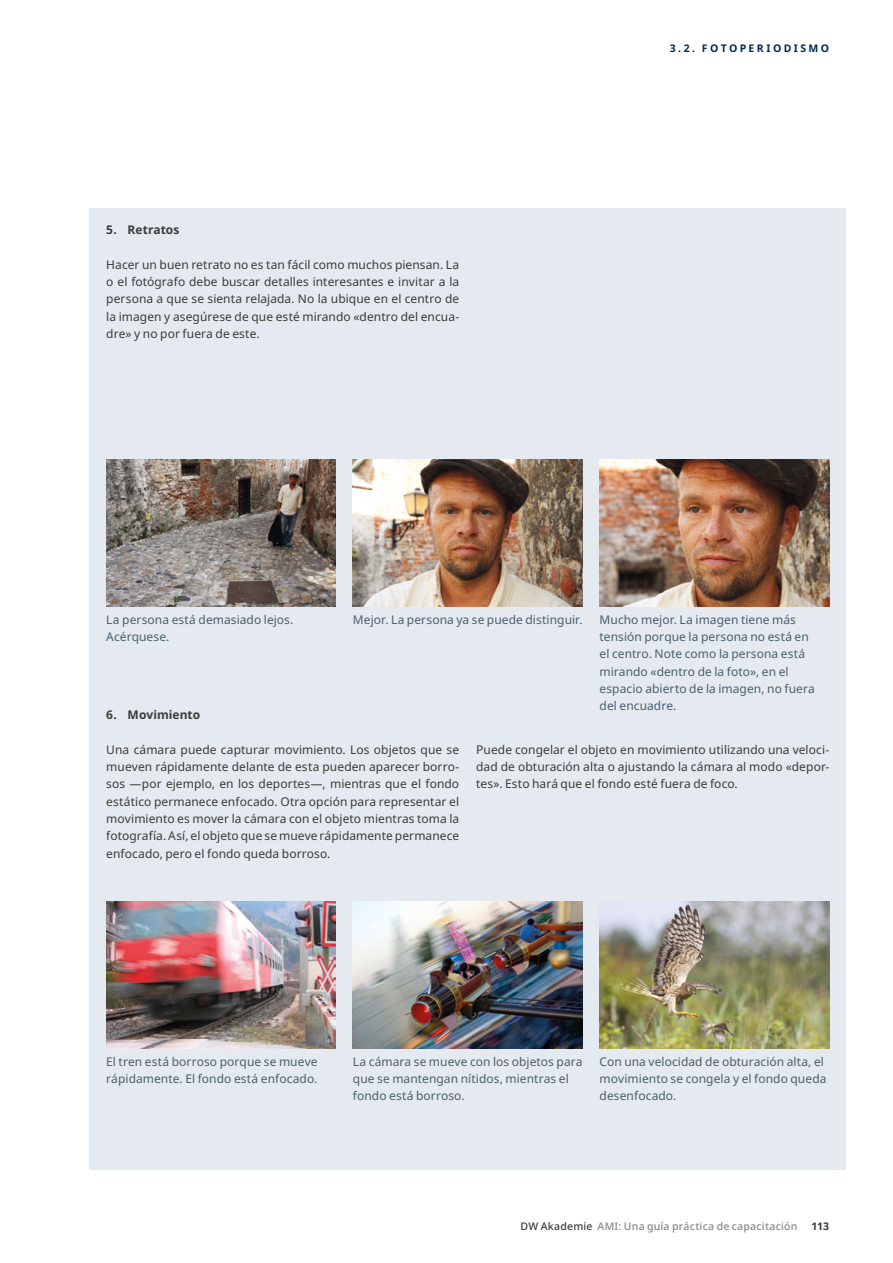
<style>
.page{position:relative;width:893px;height:1263px;background:#fff}
.page>*{position:absolute;margin:0;border:0;box-sizing:border-box;transform-origin:0 0}
.t1{font:12px/17.4px "Noto Sans";letter-spacing:.005em;color:#3b3b3a;text-align:justify}
.t2{font:12px/17.4px "Noto Sans";letter-spacing:.005em;color:#495f6e}
.t3{font:700 12px "Noto Sans";letter-spacing:.005em;color:#3b3b3a}
.t4{font:500 10.5px "Noto Sans";letter-spacing:.02em;color:#878786}
.t5{font:700 10.5px "Noto Sans";letter-spacing:.225em;color:#002a58}
.t6{font:700 10.5px "Noto Sans";color:#3b3b3a}
.s1{color:#3b3b3a}
</style>
<div class="page">
<div style="left:89px;top:208px;width:757px;height:961px;background:#e4eaef"></div>
<img style="left:106px;top:459px;width:230px;height:147px">
<img style="left:353px;top:459px;width:230px;height:147px">
<img style="left:106px;top:901px;width:230px;height:147px">
<img style="left:353px;top:901px;width:230px;height:147px">
<img style="left:600px;top:901px;width:229px;height:147px">
<img style="left:600px;top:459px;width:229px;height:147px">
<p class="t3" style="left:106px;top:221px;width:75px">5. Retratos</p>
<p class="t1" style="left:106px;top:256px;width:354px">Hacer un buen retrato no es tan fácil como muchos piensan. La o el fotógrafo debe buscar detalles interesantes e invitar a la persona a que se sienta relajada. No la ubique en el centro de la imagen y asegúrese de que esté mirando «dentro del encua&shy;dre» y no por fuera de este.</p>
<p class="t5" style="left:670px;top:41px;width:161px">3.2. FOTOPERIODISMO</p>
<p class="t2" style="left:106px;top:611px;width:189px">La persona está demasiado lejos.<br>Acérquese.</p>
<p class="t2" style="left:600px;top:611px;width:217px">Mucho mejor. La imagen tiene más tensión porque la persona no está en el centro. Note como la persona está mirando «dentro de la foto», en el espacio abierto de la imagen, no fuera del encuadre.</p>
<p class="t2" style="left:353px;top:611px;width:231px">Mejor. La persona ya se puede distinguir.</p>
<p class="t3" style="left:106px;top:706px;width:95px">6. Movimiento</p>
<p class="t1" style="left:106px;top:741px;width:354px">Una cámara puede capturar movimiento. Los objetos que se mueven rápidamente delante de esta pueden aparecer borro&shy;sos —por ejemplo, en los deportes—, mientras que el fondo estático permanece enfocado. Otra opción para representar el movimiento es mover la cámara con el objeto mientras toma la fotografía. Así, el objeto que se mueve rápidamente permanece enfocado, pero el fondo queda borroso.</p>
<p class="t1" style="left:476px;top:741px;width:354px">Puede congelar el objeto en movimiento utilizando una veloci&shy;dad de obturación alta o ajustando la cámara al modo «depor&shy;tes». Esto hará que el fondo esté fuera de foco.</p>
<p class="t2" style="left:106px;top:1053px;width:213px">El tren está borroso porque se mueve rápidamente. El fondo está enfocado.</p>
<p class="t2" style="left:600px;top:1053px;width:228px">Con una velocidad de obturación alta, el movimiento se congela y el fondo queda desenfocado.</p>
<p class="t2" style="left:353px;top:1053px;width:231px">La cámara se mueve con los objetos para que se mantengan nítidos, mientras el fondo está borroso.</p>
<p class="t4" style="left:520px;top:1219px;width:278px"><span class="s1">DW Akademie</span> AMI: Una guía práctica de capacitación</p>
<p class="t6" style="left:811px;top:1219px;width:19px">113</p>
</div>
